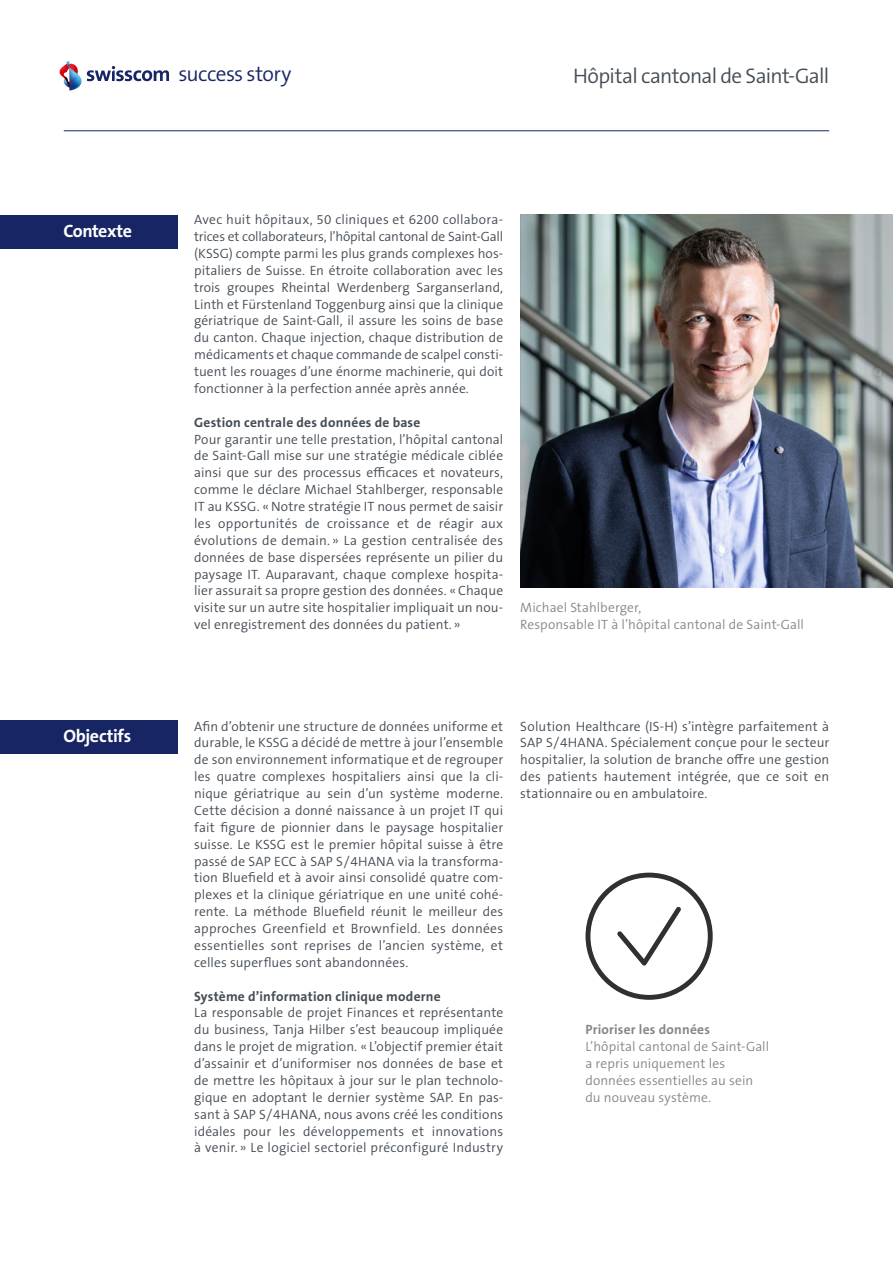
<style>
.page{position:relative;width:893px;height:1263px;background:#fff}
.page>*{position:absolute;margin:0;border:0;box-sizing:border-box;transform-origin:0 0}
.t1{font:300 21.15px "The Sans B W4";letter-spacing:-.03em;color:#444c54}
.t2{font:300 21.15px "The Sans B W4";letter-spacing:-.025em;color:#172565}
.t3{font:700 18px "The Sans B W7";letter-spacing:-.025em;color:#fff}
.t4{font:300 13.5px/16.8px "The Sans B W4";letter-spacing:.01em;color:#444c54;text-align:justify}
.t5{font:300 13.5px/16.8px "The Sans B W4";letter-spacing:.005em;color:#868786}
.t6{font:700 13.5px "The Sans B W7";letter-spacing:.015em;color:#444c54}
.t7{font:700 13.5px "The Sans B W7";letter-spacing:.015em;color:#868786}
</style>
<div class="page">
<svg style="left:59px;top:61px;width:110px;height:30px"></svg>
<hr style="left:64px;top:130px;width:765px;height:1px;background:#172565">
<img style="left:520px;top:215px;width:373px;height:373px">
<div style="left:0;top:215px;width:177px;height:34px;background:#172565"></div>
<div style="left:0;top:720px;width:177px;height:34px;background:#172565"></div>
<svg style="left:585px;top:873px;width:128px;height:127px"></svg>
<h1 class="t2" style="left:178px;top:60px;width:114px">success story</h1>
<h1 class="t1" style="left:573px;top:62px;width:258px">Hôpital cantonal de Saint-Gall</h1>
<h2 class="t3" style="left:63px;top:220px;width:70px">Contexte</h2>
<h2 class="t3" style="left:63px;top:725px;width:69px">Objectifs</h2>
<p class="t4" style="left:194px;top:211px;width:311px">Avec huit hôpitaux, 50 cliniques et 6200 collabora&shy;trices et collaborateurs, l’hôpital cantonal de Saint-Gall (KSSG) compte parmi les plus grands complexes hos&shy;pitaliers de Suisse. En étroite collaboration avec les trois groupes Rheintal Werdenberg Sarganserland, Linth et Fürstenland Toggenburg ainsi que la clinique gériatrique de Saint-Gall, il assure les soins de base du canton. Chaque injection, chaque distribution de médicaments et chaque commande de scalpel consti&shy;tuent les rouages d’une énorme machinerie, qui doit fonctionner à la perfection année après année.</p>
<p class="t6" style="left:194px;top:413px;width:228px">Gestion centrale des données de base</p>
<p class="t4" style="left:194px;top:431px;width:310px">Pour garantir une telle prestation, l’hôpital cantonal de Saint-Gall mise sur une stratégie médicale ciblée ainsi que sur des processus efficaces et novateurs, comme le déclare Michael Stahlberger, responsable IT au KSSG. « Notre stratégie IT nous permet de saisir les opportunités de croissance et de réagir aux évolutions de demain. » La gestion centralisée des données de base dispersées représente un pilier du paysage IT. Auparavant, chaque complexe hospita&shy;lier assurait sa propre gestion des données. «Chaque visite sur un autre site hospitalier impliquait un nou&shy;vel enregistrement des données du patient. »</p>
<p class="t5" style="left:520px;top:599px;width:285px">Michael Stahlberger,<br>Responsable IT à l’hôpital cantonal de Saint-Gall</p>
<p class="t4" style="left:194px;top:718px;width:311px">Afin d’obtenir une structure de données uniforme et durable, le KSSG a décidé de mettre à jour l’ensemble de son environnement informatique et de regrouper les quatre complexes hospitaliers ainsi que la cli&shy;nique gériatrique au sein d’un système moderne.<br>Cette décision a donné naissance à un projet IT qui fait figure de pionnier dans le paysage hospitalier suisse. Le KSSG est le premier hôpital suisse à être passé de SAP ECC à SAP S/4HANA via la transforma&shy;tion Bluefield et à avoir ainsi consolidé quatre com&shy;plexes et la clinique gériatrique en une unité cohé&shy;rente. La méthode Bluefield réunit le meilleur des approches Greenfield et Brownfield. Les données essentielles sont reprises de l’ancien système, et celles superflues sont abandonnées.</p>
<p class="t6" style="left:194px;top:987px;width:248px">Système d’information clinique moderne</p>
<p class="t4" style="left:194px;top:1004px;width:311px">La responsable de projet Finances et représentante du business, Tanja Hilber s’est beaucoup impliquée dans le projet de migration. « L’objectif premier était d’assainir et d’uniformiser nos données de base et de mettre les hôpitaux à jour sur le plan technolo&shy;gique en adoptant le dernier système SAP. En pas&shy;sant à SAP S/4HANA, nous avons créé les conditions idéales pour les développements et innovations à venir. » Le logiciel sectoriel préconfiguré Industry</p>
<p class="t4" style="left:520px;top:718px;width:311px">Solution Healthcare (IS-H) s’intègre parfaitement à SAP S/4HANA. Spécialement conçue pour le secteur hospitalier, la solution de branche offre une gestion des patients hautement intégrée, que ce soit en stationnaire ou en ambulatoire.</p>
<p class="t7" style="left:585px;top:1021px;width:126px">Prioriser les données</p>
<p class="t5" style="left:585px;top:1038px;width:185px">L’hôpital cantonal de Saint-Gall a repris uniquement les données essentielles au sein du nouveau système.</p>
</div>
